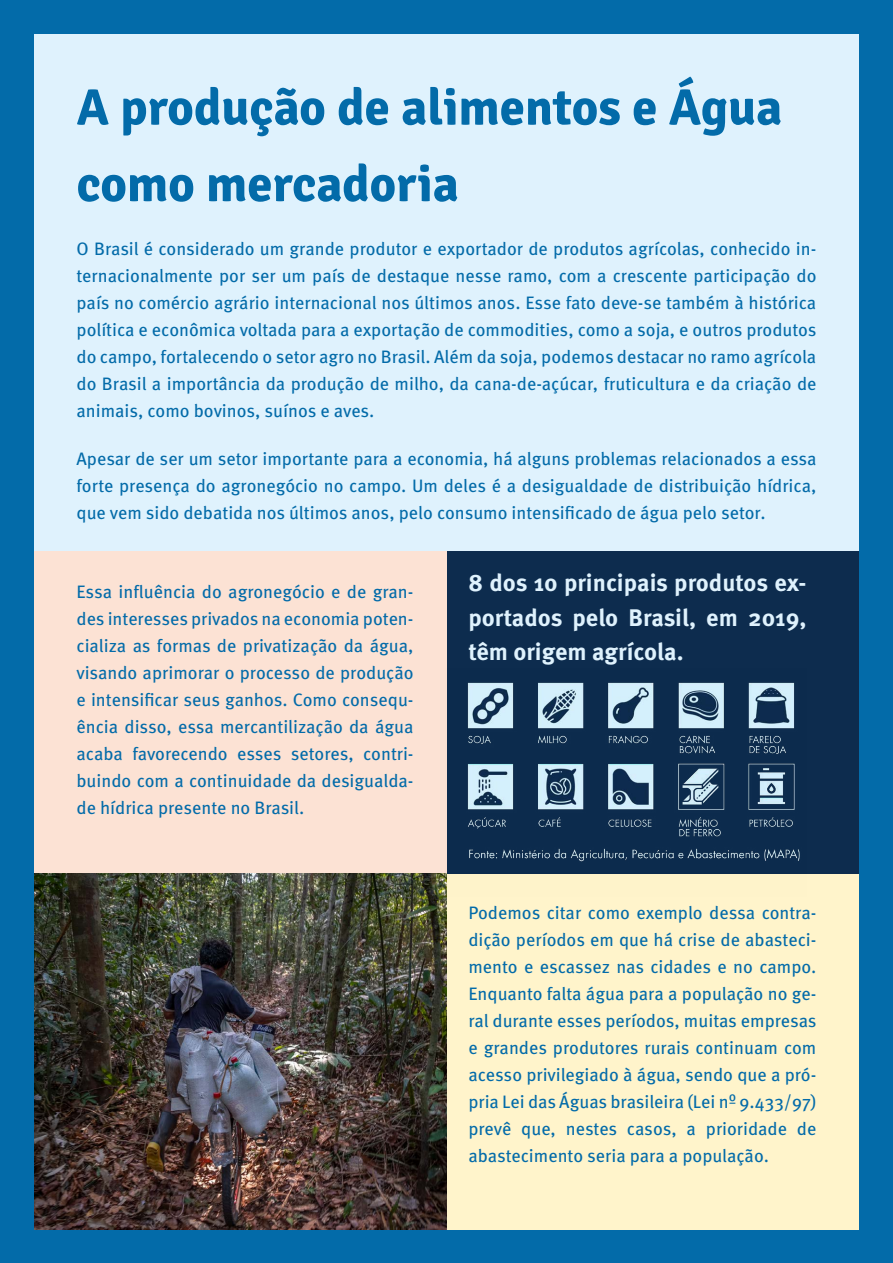
<style>
.page{position:relative;width:893px;height:1263px;background:#036ba9}
.page>*{position:absolute;margin:0;border:0;box-sizing:border-box;transform-origin:0 0}
.t1{font:700 51px/76.5px "Signika";color:#036ba9}
.t2{font:700 24px/34.5px "Meta Pro";color:#dff2fd;text-align:justify}
.t3{font:18px/27px "Meta Pro";color:#036ba9;text-align:justify}
</style>
<div class="page">
<div style="left:445px;top:551px;width:414px;height:327px;background:#0d2c4e"></div>
<div style="left:34px;top:544px;width:412px;height:334px;background:#fce2d4"></div>
<div style="left:447px;top:874px;width:412px;height:355px;background:#fff4cb"></div>
<div style="left:34px;top:34px;width:825px;height:517px;background:#dff2fd"></div>
<img style="left:445px;top:668px;width:355px;height:206px">
<img style="left:34px;top:874px;width:413px;height:355px">
<h1 class="t1" style="left:77px;top:70px;width:707px">A produção de alimentos e Água como mercadoria</h1>
<p class="t3" style="left:77px;top:234px;width:742px">O Brasil é considerado um grande produtor e exportador de produtos agrícolas, conhecido in&shy;ternacionalmente por ser um país de destaque nesse ramo, com a crescente participação do país no comércio agrário internacional nos últimos anos. Esse fato deve-se também à histórica política e econômica voltada para a exportação de commodities, como a soja, e outros produtos do campo, fortalecendo o setor agro no Brasil. Além da soja, podemos destacar no ramo agrícola do Brasil a importância da produção de milho, da cana-de-açúcar, fruticultura e da criação de animais, como bovinos, suínos e aves.</p>
<p class="t3" style="left:77px;top:444px;width:741px">Apesar de ser um setor importante para a economia, há alguns problemas relacionados a essa forte presença do agronegócio no campo. Um deles é a desigualdade de distribuição hídrica, que vem sido debatida nos últimos anos, pelo consumo intensificado de água pelo setor.</p>
<p class="t3" style="left:77px;top:577px;width:339px">Essa influência do agronegócio e de gran&shy;des interesses privados na economia poten&shy;cializa as formas de privatização da água, visando aprimorar o processo de produção e intensificar seus ganhos. Como consequ&shy;ência disso, essa mercantilização da água acaba favorecendo esses setores, contri&shy;buindo com a continuidade da desigualda&shy;de hídrica presente no Brasil.</p>
<h2 class="t2" style="left:468px;top:564px;width:340px">8 dos 10 principais produtos ex&shy;portados pelo Brasil, em 2019, têm origem agrícola.</h2>
<p class="t3" style="left:468px;top:898px;width:350px">Podemos citar como exemplo dessa contra&shy;dição períodos em que há crise de abasteci&shy;mento e escassez nas cidades e no campo.<br>Enquanto falta água para a população no ge&shy;ral durante esses períodos, muitas empresas e grandes produtores rurais continuam com acesso privilegiado à água, sendo que a pró&shy;pria Lei das Águas brasileira (Lei nº 9.433/97) prevê que, nestes casos, a prioridade de abastecimento seria para a população.</p>
</div>
